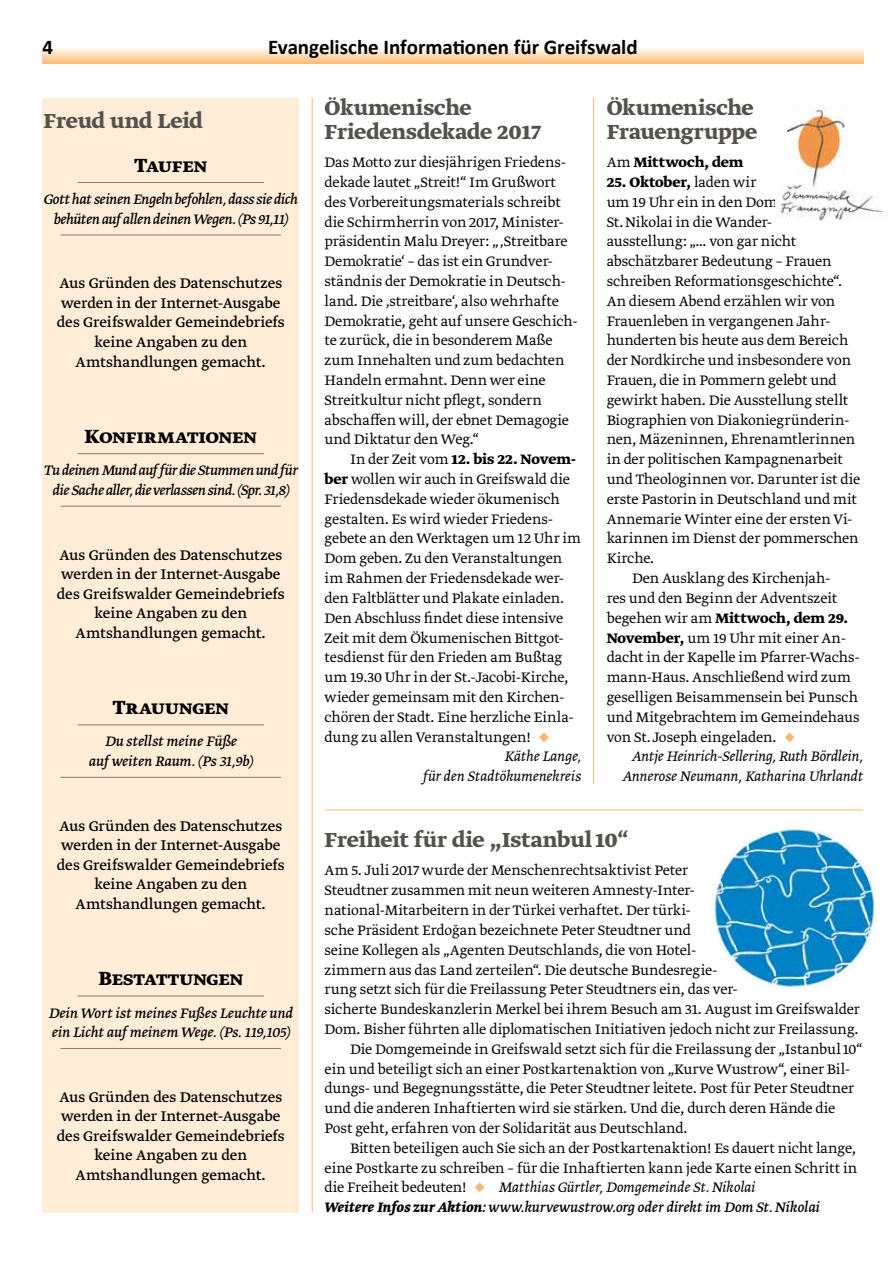
<style>
.page{position:relative;width:893px;height:1263px;background:#fff}
.page>*{position:absolute;margin:0;border:0;box-sizing:border-box;transform-origin:0 0}
.t1{font:700 24px/24px "Greta Text Std";letter-spacing:-.005em;color:#55524e}
.t2{font:700 22.5px "Greta Text Std";letter-spacing:-.005em;color:#000}
.t3{font:700 21px "Calibri";letter-spacing:-.005em;color:#000}
.t4{font:16.5px/19.5px "Greta Text Std";letter-spacing:-.005em;color:#000;text-align:center}
.t5{font:300 16.2px/19.8px "Greta Text Std";letter-spacing:-.005em;color:#000}
.t6{font:italic 16.2px/19.8px "Greta Text Std";letter-spacing:-.015em;color:#000;text-align:center}
.t7{font:italic 300 16.2px "Greta Text Std";letter-spacing:-.005em;color:#000}
.t8{font:700 16.2px "Greta Text Std";letter-spacing:-.01em;color:#000}
.s1{font-weight:300}
.s2{font-weight:700}
.s3{color:#f9b771}
.s4{font-style:normal}
</style>
<div class="page">
<svg style="left:43px;top:48px;width:820px;height:16px"></svg>
<div style="left:43px;top:98px;width:256px;height:1114px;background:#ffedd7"></div>
<hr style="left:78px;top:182px;width:186px;height:1px;background:#7f7c7a">
<hr style="left:61px;top:235px;width:220px;height:1px;background:#7f7c7a">
<hr style="left:78px;top:453px;width:186px;height:1px;background:#7f7c7a">
<hr style="left:61px;top:506px;width:220px;height:1px;background:#7f7c7a">
<hr style="left:78px;top:724px;width:186px;height:1px;background:#7f7c7a">
<hr style="left:61px;top:777px;width:220px;height:1px;background:#7f7c7a">
<hr style="left:78px;top:996px;width:186px;height:1px;background:#7f7c7a">
<hr style="left:61px;top:1048px;width:220px;height:1px;background:#7f7c7a">
<hr style="left:312px;top:98px;width:1px;height:1114px;background:#f9b771">
<img style="left:776px;top:106px;width:109px;height:115px">
<hr style="left:325px;top:809px;width:538px;height:1px;background:#f9b771">
<hr style="left:593px;top:98px;width:1px;height:686px;background:#f9b771">
<img style="left:711px;top:825px;width:167px;height:167px;border-radius:82px">
<p class="t3" style="left:43px;top:34px;width:12px">4</p>
<p class="t3" style="left:268px;top:34px;width:371px">Evangelische Informationen für Greifswald</p>
<h1 class="t1" style="left:44px;top:109px;width:161px">Freud und Leid</h1>
<h2 class="t2" style="left:134px;top:152px;width:74px">Taufen</h2>
<p class="t6" style="left:44px;top:190px;width:256px">Gott hat seinen Engeln befohlen, dass sie dich behüten auf allen deinen Wegen. (Ps 91,11)</p>
<p class="t4" style="left:57px;top:275px;width:229px">Aus Gründen des Datenschutzes werden in der Internet-Ausgabe des Greifswalder Gemeindebriefs keine Angaben zu den<br>Amtshandlungen gemacht.</p>
<h2 class="t2" style="left:85px;top:423px;width:174px">Konfirmationen</h2>
<p class="t6" style="left:44px;top:461px;width:256px">Tu deinen Mund auf für die Stummen und für die Sache aller, die verlassen sind. (Spr. 31,8)</p>
<p class="t4" style="left:57px;top:546px;width:229px">Aus Gründen des Datenschutzes werden in der Internet-Ausgabe des Greifswalder Gemeindebriefs keine Angaben zu den<br>Amtshandlungen gemacht.</p>
<h2 class="t2" style="left:113px;top:694px;width:118px">Trauungen</h2>
<p class="t6" style="left:89px;top:733px;width:165px">Du stellst meine Füße<br>auf weiten Raum. (Ps 31,9b)</p>
<p class="t4" style="left:57px;top:817px;width:229px">Aus Gründen des Datenschutzes werden in der Internet-Ausgabe des Greifswalder Gemeindebriefs keine Angaben zu den<br>Amtshandlungen gemacht.</p>
<h2 class="t2" style="left:98px;top:965px;width:146px">Bestattungen</h2>
<p class="t6" style="left:49px;top:1004px;width:246px;text-align:left">Dein Wort ist meines Fußes Leuchte und ein Licht auf meinem Wege. (Ps. 119,105)</p>
<p class="t4" style="left:57px;top:1088px;width:229px">Aus Gründen des Datenschutzes werden in der Internet-Ausgabe des Greifswalder Gemeindebriefs keine Angaben zu den<br>Amtshandlungen gemacht.</p>
<h1 class="t1" style="left:325px;top:97px;width:218px">Ökumenische<br>Friedensdekade 2017</h1>
<p class="t5" style="left:325px;top:153px;width:255px">Das Motto zur diesjährigen Friedens&shy;dekade lautet „Streit!“ Im Grußwort des Vorbereitungsmaterials schreibt die Schirmherrin von 2017, Minister&shy;präsidentin Malu Dreyer: „‚Streitbare Demokratie‘ – das ist ein Grundver&shy;ständnis der Demokratie in Deutsch&shy;land. Die ‚streitbare‘, also wehrhafte Demokratie, geht auf unsere Geschich&shy;te zurück, die in besonderem Maße zum Innehalten und zum bedachten Handeln ermahnt. Denn wer eine Streitkultur nicht pflegt, sondern abschaffen will, der ebnet Demagogie und Diktatur den Weg.“</p>
<p class="t8" style="left:350px;top:450px;width:228px"><span class="s1">In der Zeit vom</span> 12. bis 22. Novem-</p>
<p class="t5" style="left:325px;top:470px;width:247px"><span class="s2">ber</span> wollen wir auch in Greifswald die</p>
<p class="t5" style="left:325px;top:490px;width:237px">Friedensdekade wieder ökumenisch</p>
<p class="t5" style="left:325px;top:510px;width:230px">gestalten. Es wird wieder Friedens-</p>
<p class="t5" style="left:325px;top:530px;width:258px">gebete an den Werktagen um 12 Uhr im</p>
<p class="t5" style="left:325px;top:549px;width:239px">Dom geben. Zu den Veranstaltungen</p>
<p class="t5" style="left:325px;top:569px;width:241px">im Rahmen der Friedensdekade wer-</p>
<p class="t5" style="left:325px;top:589px;width:241px">den Faltblätter und Plakate einladen.</p>
<p class="t5" style="left:325px;top:609px;width:240px">Den Abschluss findet diese intensive</p>
<p class="t5" style="left:325px;top:629px;width:241px">Zeit mit dem Ökumenischen Bittgot-</p>
<p class="t5" style="left:325px;top:648px;width:239px">tesdienst für den Frieden am Bußtag</p>
<p class="t5" style="left:325px;top:668px;width:245px">um 19.30 Uhr in der St.-Jacobi-Kirche,</p>
<p class="t5" style="left:325px;top:688px;width:242px">wieder gemeinsam mit den Kirchen-</p>
<p class="t5" style="left:325px;top:708px;width:251px">chören der Stadt. Eine herzliche Einla-</p>
<p class="t5" style="left:325px;top:728px;width:226px">dung zu allen Veranstaltungen! <span class="s3">◆</span></p>
<p class="t7" style="left:504px;top:747px;width:78px">Käthe Lange,</p>
<p class="t7" style="left:423px;top:767px;width:160px">für den Stadtökumenekreis</p>
<h1 class="t1" style="left:607px;top:97px;width:152px">Ökumenische<br>Frauengruppe</h1>
<p class="t8" style="left:607px;top:153px;width:137px"><span class="s1">Am</span> Mittwoch, dem</p>
<p class="t8" style="left:607px;top:173px;width:151px">25. Oktober, <span class="s1">laden wir</span></p>
<p class="t5" style="left:607px;top:193px;width:172px">um 19 Uhr ein in den Dom</p>
<p class="t5" style="left:607px;top:213px;width:167px">St.Nikolai in die Wander-</p>
<p class="t5" style="left:607px;top:233px;width:191px">ausstellung: „… von gar nicht</p>
<p class="t5" style="left:607px;top:252px;width:226px">abschätzbarer Bedeutung – Frauen</p>
<p class="t5" style="left:607px;top:272px;width:237px">schreiben Reformationsgeschichte“.</p>
<p class="t5" style="left:607px;top:292px;width:230px">An diesem Abend erzählen wir von</p>
<p class="t5" style="left:607px;top:312px;width:225px">Frauenleben in vergangenen Jahr-</p>
<p class="t5" style="left:607px;top:332px;width:243px">hunderten bis heute aus dem Bereich</p>
<p class="t5" style="left:607px;top:351px;width:246px">der Nordkirche und insbesondere von</p>
<p class="t5" style="left:607px;top:371px;width:232px">Frauen, die in Pommern gelebt und</p>
<p class="t5" style="left:607px;top:391px;width:243px">gewirkt haben. Die Ausstellung stellt</p>
<p class="t5" style="left:607px;top:411px;width:244px">Biographien von Diakoniegründerin-</p>
<p class="t5" style="left:607px;top:431px;width:250px">nen, Mäzeninnen, Ehrenamtlerinnen</p>
<p class="t5" style="left:607px;top:450px;width:238px">in der politischen Kampagnenarbeit</p>
<p class="t5" style="left:607px;top:470px;width:255px">und Theologinnen vor. Darunter ist die</p>
<p class="t5" style="left:607px;top:490px;width:252px">erste Pastorin in Deutschland und mit</p>
<p class="t5" style="left:607px;top:510px;width:248px">Annemarie Winter eine der ersten Vi-</p>
<p class="t5" style="left:607px;top:530px;width:253px">karinnen im Dienst der pommerschen</p>
<p class="t5" style="left:607px;top:549px;width:49px">Kirche.</p>
<p class="t5" style="left:632px;top:569px;width:200px">Den Ausklang des Kirchenjah-</p>
<p class="t5" style="left:607px;top:589px;width:232px">res und den Beginn der Adventszeit</p>
<p class="t8" style="left:607px;top:608px;width:243px"><span class="s1">begehen wir am</span> Mittwoch, dem 29.</p>
<p class="t5" style="left:607px;top:629px;width:241px"><span class="s2">November,</span> um 19 Uhr mit einer An-</p>
<p class="t5" style="left:607px;top:648px;width:255px">dacht in der Kapelle im Pfarrer-Wachs-</p>
<p class="t5" style="left:607px;top:668px;width:246px">mann-Haus. Anschließend wird zum</p>
<p class="t5" style="left:607px;top:688px;width:253px">geselligen Beisammensein bei Punsch</p>
<p class="t5" style="left:607px;top:708px;width:254px">und Mitgebrachtem im Gemeindehaus</p>
<p class="t5" style="left:607px;top:728px;width:190px">von St. Joseph eingeladen. <span class="s3">◆</span></p>
<p class="t7" style="left:632px;top:747px;width:233px">Antje Heinrich-Sellering, Ruth Bördlein,</p>
<p class="t7" style="left:622px;top:767px;width:242px">Annerose Neumann, Katharina Uhrlandt</p>
<h1 class="t1" style="left:325px;top:829px;width:306px">Freiheit für die „Istanbul 10“</h1>
<p class="t5" style="left:325px;top:861px;width:365px">Am 5. Juli 2017 wurde der Menschenrechtsaktivist Peter</p>
<p class="t5" style="left:325px;top:881px;width:372px">Steudtner zusammen mit neun weiteren Amnesty-Inter-</p>
<p class="t5" style="left:325px;top:901px;width:368px">national-Mitarbeitern in der Türkei verhaftet. Der türki-</p>
<p class="t5" style="left:325px;top:921px;width:368px">sche Präsident Erdoğan bezeichnete Peter Steudtner und</p>
<p class="t5" style="left:325px;top:941px;width:373px">seine Kollegen als „Agenten Deutschlands, die von Hotel-</p>
<p class="t5" style="left:325px;top:960px;width:394px">zimmern aus das Land zerteilen“. Die deutsche Bundesregie-</p>
<p class="t5" style="left:325px;top:980px;width:415px">rung setzt sich für die Freilassung Peter Steudtners ein, das ver-</p>
<p class="t5" style="left:325px;top:1000px;width:537px">sicherte Bundeskanzlerin Merkel bei ihrem Besuch am 31. August im Greifswalder</p>
<p class="t5" style="left:325px;top:1020px;width:535px">Dom. Bisher führten alle diplomatischen Initiativen jedoch nicht zur Freilassung.</p>
<p class="t5" style="left:350px;top:1040px;width:514px">Die Domgemeinde in Greifswald setzt sich für die Freilassung der „Istanbul10“</p>
<p class="t5" style="left:325px;top:1059px;width:527px">ein und beteiligt sich an einer Postkartenaktion von „Kurve Wustrow“, einer Bil-</p>
<p class="t5" style="left:325px;top:1079px;width:531px">dungs- und Begegnungsstätte, die Peter Steudtner leitete. Post für Peter Steudtner</p>
<p class="t5" style="left:325px;top:1099px;width:512px">und die anderen Inhaftierten wird sie stärken. Und die, durch deren Hände die</p>
<p class="t5" style="left:325px;top:1119px;width:364px">Post geht, erfahren von der Solidarität aus Deutschland.</p>
<p class="t5" style="left:350px;top:1139px;width:508px">Bitten beteiligen auch Sie sich an der Postkartenaktion! Es dauert nicht lange,</p>
<p class="t5" style="left:325px;top:1158px;width:534px">eine Postkarte zu schreiben – für die Inhaftierten kann jede Karte einen Schritt in</p>
<p class="t7" style="left:325px;top:1178px;width:432px"><span class="s4">die Freiheit bedeuten!</span> <span class="s3">◆</span> Matthias Gürtler, Domgemeinde St.Nikolai</p>
<p class="t6" style="left:325px;top:1198px;width:497px"><span class="s2">Weitere Infos zur Aktion:</span> www.kurvewustrow.org oder direkt im Dom St.Nikolai</p>
</div>
